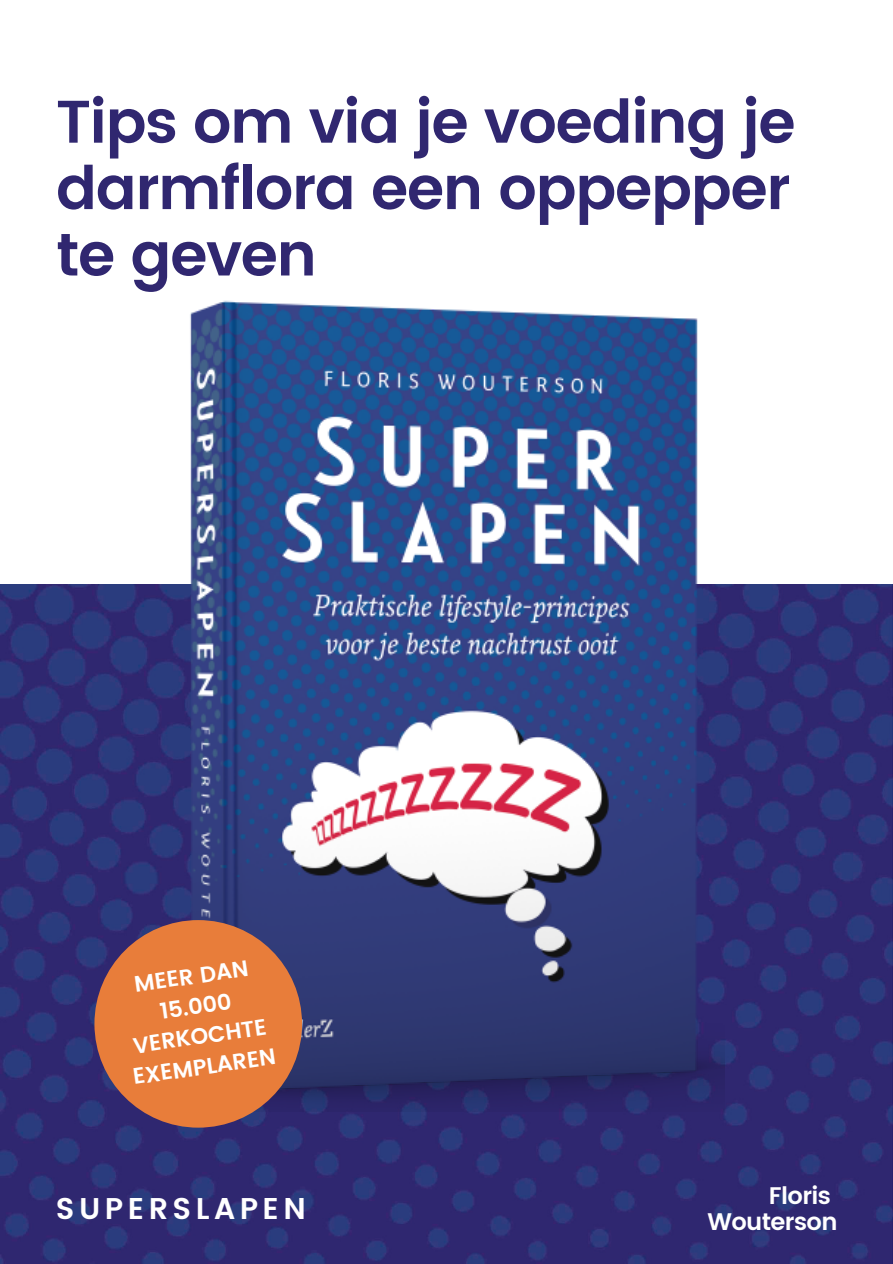
<style>
.page{position:relative;width:893px;height:1264px;background:#fff}
.page>*{position:absolute;margin:0;border:0;box-sizing:border-box;transform-origin:0 0}
.t1{font:600 60px/66.3px "Poppins";letter-spacing:-.025em;color:#302770;text-align:justify}
.t2{font:600 30px "Poppins";letter-spacing:.15em;color:#fff}
.t3{font:600 24px "Poppins";letter-spacing:-.025em;color:#fff}
.t4{font:600 22.5px/30.3px "Poppins";color:#fff;text-align:center}
</style>
<div class="page">
<img style="left:0;top:584px;width:892px;height:678px">
<img style="left:168px;top:300px;width:556px;height:811px">
<div style="left:94px;top:920px;width:208px;height:207px;background:#e87d3a;border-radius:50%"></div>
<h1 class="t1" style="left:56px;top:89px;width:741px">Tips om via je voeding je darmflora een oppepper te geven</h1>
<p class="t4" style="left:118px;top:971px;width:146px;rotate:-8deg">MEER DAN<br>15.000<br>VERKOCHTE<br>EXEMPLAREN</p>
<h3 class="t2" style="left:56px;top:1191px;width:251px">SUPERSLAPEN</h3>
<p class="t3" style="left:768px;top:1181px;width:64px">Floris</p>
<p class="t3" style="left:707px;top:1207px;width:132px">Wouterson</p>
</div>
